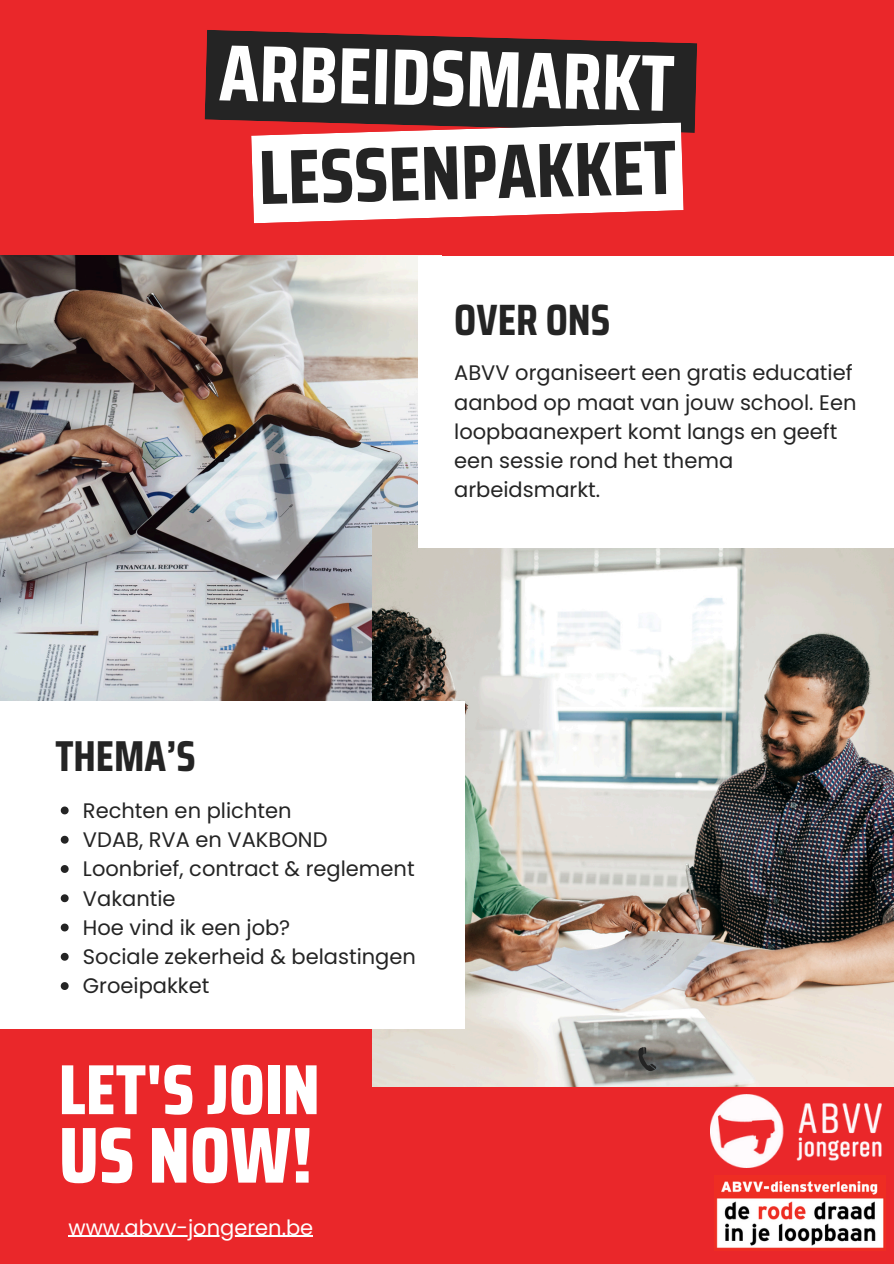
<style>
.page{position:relative;width:894px;height:1264px;background:#fff}
.page>*{position:absolute;margin:0;border:0;box-sizing:border-box;transform-origin:0 0}
.t1{font:700 79.95px "Saira Condensed";color:#fff}
.t2{font:800 79.35px "Saira Condensed";color:#fff}
.t3{font:700 76.95px "Saira Condensed";color:#242424}
.t4{font:800 70.95px "Saira Condensed";color:#fff}
.t5{font:700 43.95px "Saira Condensed";color:#242424}
.t6{font:700 43.2px "Saira Condensed";color:#242424}
.t7{font:21px/29.2px "Poppins";color:#242424}
.t8{font:21px "Poppins";color:#fff}
</style>
<div class="page">
<div style="left:0;top:0;width:893px;height:1263px;background:#ea272a"></div>
<img style="left:0;top:256px;width:418px;height:445px">
<img style="left:372px;top:526px;width:521px;height:560px">
<div style="left:0;top:701px;width:464px;height:327px;background:#fff"></div>
<div style="left:418px;top:256px;width:475px;height:291px;background:#fff"></div>
<svg style="left:638px;top:1046px;width:18px;height:25px"></svg>
<svg style="left:204px;top:30px;width:493px;height:103px;fill:#242424"></svg>
<svg style="left:251px;top:122px;width:432px;height:101px"></svg>
<img style="left:710px;top:1094px;width:171px;height:73px">
<img style="left:716px;top:1180px;width:168px;height:68px">
<hr style="left:68px;top:1235px;width:245px;height:1px;background:#fff">
<svg style="left:61px;top:806px;width:8px;height:8px"></svg>
<svg style="left:61px;top:835px;width:8px;height:8px"></svg>
<svg style="left:61px;top:865px;width:8px;height:8px"></svg>
<svg style="left:61px;top:894px;width:8px;height:8px"></svg>
<svg style="left:61px;top:923px;width:8px;height:8px"></svg>
<svg style="left:61px;top:952px;width:8px;height:8px"></svg>
<svg style="left:61px;top:982px;width:8px;height:8px"></svg>
<p class="t1" style="left:220px;top:11px;width:456px;rotate:1deg">ARBEIDSMARKT</p>
<p class="t3" style="left:257px;top:115px;width:419px;rotate:-1deg">LESSENPAKKET</p>
<p class="t5" style="left:454px;top:285px;width:158px">OVER ONS</p>
<p class="t7" style="left:454px;top:358px;width:403px">ABVV organiseert een gratis educatief aanbod op maat van jouw school. Een loopbaanexpert komt langs en geeft een sessie rond het thema arbeidsmarkt.</p>
<h2 class="t6" style="left:55px;top:722px;width:142px">THEMA’S</h2>
<p class="t7" style="left:83px;top:795px;width:210px">Rechten en plichten</p>
<p class="t7" style="left:83px;top:825px;width:246px">VDAB, RVA en VAKBOND</p>
<p class="t7" style="left:83px;top:854px;width:333px">Loonbrief, contract &amp; reglement</p>
<p class="t7" style="left:83px;top:883px;width:94px">Vakantie</p>
<p class="t7" style="left:83px;top:912px;width:209px">Hoe vind ik een job?</p>
<p class="t7" style="left:83px;top:942px;width:334px">Sociale zekerheid &amp; belastingen</p>
<p class="t7" style="left:83px;top:971px;width:128px">Groeipakket</p>
<p class="t4" style="left:59px;top:1033px;width:262px">LET'S JOIN</p>
<p class="t2" style="left:59px;top:1092px;width:256px">US NOW!</p>
<p class="t8" style="left:68px;top:1212px;width:246px">www.abvv-jongeren.be</p>
</div>
